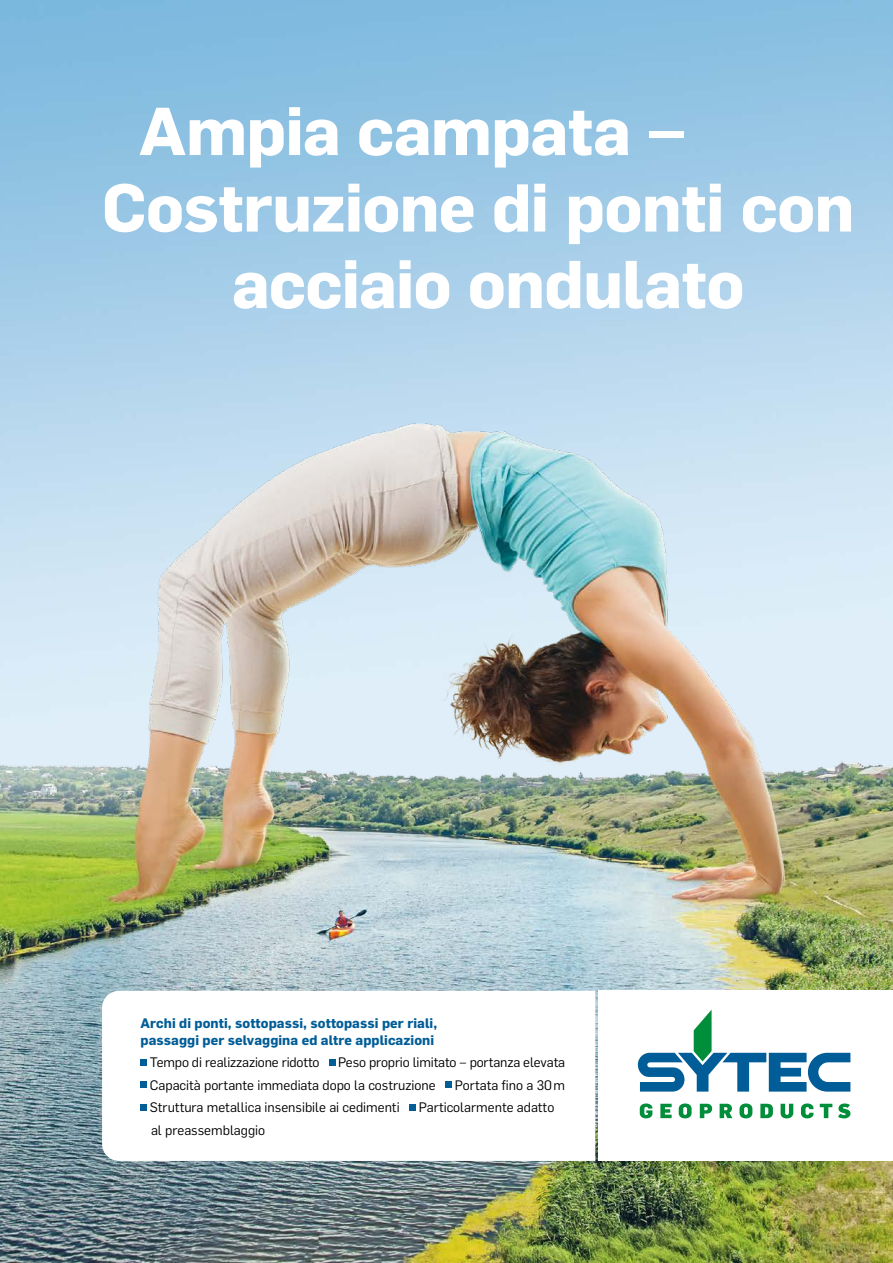
<style>
.page{position:relative;width:893px;height:1263px;background:#fff}
.page>*{position:absolute;margin:0;border:0;box-sizing:border-box;transform-origin:0 0}
.t1{font:700 66.15px/76.5px "Flama";letter-spacing:-.01em;color:#fff}
.Aufzählung_Titelseit{font:13.5px "Flama";color:#000}
.Aufzählung_Titelseit-2{font:700 13.5px/16.5px "Flama";letter-spacing:.005em;color:#005d97}
</style>
<div class="page">
<img style="left:0;top:0;width:893px;height:1263px">
<svg style="left:102px;top:991px;width:493px;height:170px"></svg>
<div style="left:598px;top:991px;width:295px;height:170px;background:#fff"></div>
<svg style="left:640px;top:1103px;width:12px;height:15px"></svg>
<svg style="left:660px;top:1104px;width:12px;height:14px"></svg>
<svg style="left:679px;top:1103px;width:13px;height:15px"></svg>
<svg style="left:700px;top:1104px;width:12px;height:14px"></svg>
<svg style="left:720px;top:1104px;width:12px;height:14px"></svg>
<svg style="left:739px;top:1103px;width:13px;height:15px"></svg>
<svg style="left:760px;top:1104px;width:13px;height:14px"></svg>
<svg style="left:781px;top:1104px;width:12px;height:14px"></svg>
<svg style="left:801px;top:1103px;width:12px;height:15px"></svg>
<svg style="left:820px;top:1104px;width:12px;height:14px"></svg>
<svg style="left:838px;top:1103px;width:12px;height:15px"></svg>
<svg style="left:638px;top:1010px;width:212px;height:81px"></svg>
<svg style="left:141px;top:1059px;width:6px;height:6px"></svg>
<svg style="left:329px;top:1059px;width:6px;height:6px"></svg>
<svg style="left:141px;top:1082px;width:6px;height:6px"></svg>
<div style="left:445px;top:1082px;width:7px;height:6px;background:#005d97"></div>
<svg style="left:141px;top:1104px;width:6px;height:6px"></svg>
<div style="left:409px;top:1104px;width:7px;height:6px;background:#005d97"></div>
<p class="t1" style="left:102px;top:91px;width:754px;text-indent:37px">Ampia campata –<br>Costruzione di ponti con</p>
<p class="t1" style="left:232px;top:244px;width:514px">acciaio ondulato</p>
<p class="Aufzählung_Titelseit-2" style="left:141px;top:1014px;width:298px">Archi di ponti, sottopassi, sottopassi per riali, passaggi per selvaggina ed altre applicazioni</p>
<p class="Aufzählung_Titelseit" style="left:150px;top:1054px;width:171px">Tempo di realizzazione ridotto</p>
<p class="Aufzählung_Titelseit" style="left:338px;top:1054px;width:228px">Peso proprio limitato – portanza elevata</p>
<p class="Aufzählung_Titelseit" style="left:150px;top:1077px;width:287px">Capacità portante immediata dopo la costruzione</p>
<p class="Aufzählung_Titelseit" style="left:455px;top:1077px;width:112px">Portata fino a 30m</p>
<p class="Aufzählung_Titelseit" style="left:150px;top:1099px;width:251px">Struttura metallica insensibile ai cedimenti</p>
<p class="Aufzählung_Titelseit" style="left:419px;top:1099px;width:137px">Particolarmente adatto</p>
<p class="Aufzählung_Titelseit" style="left:151px;top:1122px;width:116px">al preassemblaggio</p>
</div>
